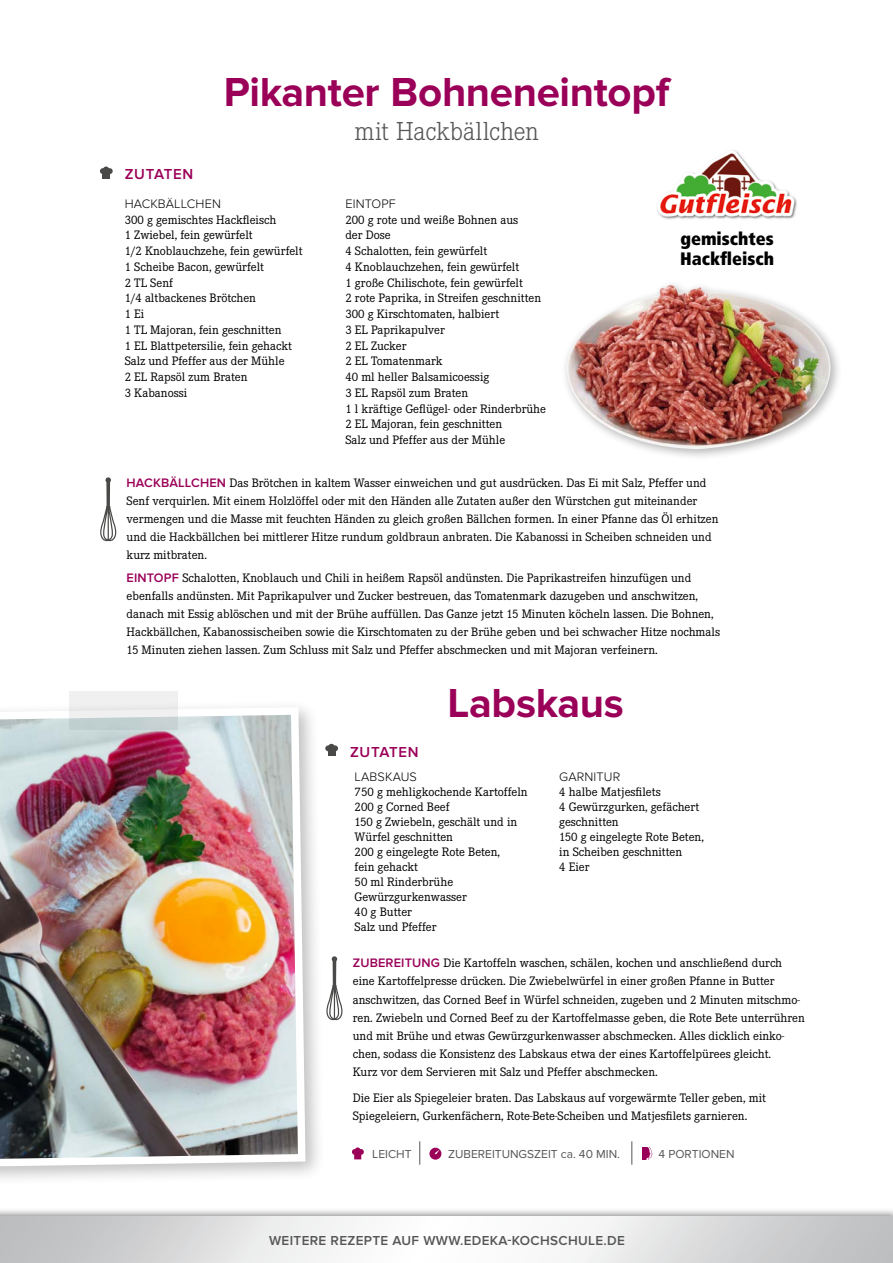
<style>
.page{position:relative;width:893px;height:1263px;background:#fff}
.page>*{position:absolute;margin:0;border:0;box-sizing:border-box;transform-origin:0 0}
.t1{font:700 42px "Proxima Nova";letter-spacing:-.01em;color:#9b0059}
.t2{font:300 27px "Corporate E";letter-spacing:-.015em;color:#565656}
.t3{font:900 condensed 18px/19.5px "Frutiger";color:#000}
.t4{font:600 15px "Proxima Nova";letter-spacing:.045em;color:#9b0059}
.t5{font:600 13.5px "Proxima Nova";letter-spacing:.025em;color:#565656}
.t6{font:12.75px/15.8px "Corporate E";color:#000}
.t7{font:300 12.75px "Proxima Nova";letter-spacing:.01em;color:#000}
.t8{font:12px "Proxima Nova";color:#565656}
.s1{font-family:"Proxima Nova";font-weight:600;color:#9b0059}
</style>
<div class="page">
<div style="left:102px;top:171px;width:8px;height:8px;background:#494948"></div>
<div style="left:106px;top:168px;width:7px;height:6px;background:#494948;border-radius:50%"></div>
<svg style="left:100px;top:167px;width:9px;height:7px"></svg>
<svg style="left:100px;top:477px;width:17px;height:65px"></svg>
<div style="left:0;top:699px;width:326px;height:488px;background:#000;opacity:.25"></div>
<img style="left:0;top:703px;width:309px;height:468px">
<div style="left:328px;top:748px;width:7px;height:8px;background:#494948"></div>
<svg style="left:325px;top:745px;width:13px;height:6px"></svg>
<div style="left:328px;top:744px;width:7px;height:6px;background:#494948;border-radius:50%"></div>
<svg style="left:325px;top:956px;width:18px;height:65px"></svg>
<svg style="left:70px;top:691px;width:108px;height:38px;fill:#efefef"></svg>
<svg style="left:631px;top:1141px;width:1px;height:24px"></svg>
<svg style="left:419px;top:1141px;width:1px;height:24px"></svg>
<svg style="left:429px;top:1148px;width:12px;height:12px"></svg>
<svg style="left:435px;top:1150px;width:5px;height:4px"></svg>
<svg style="left:642px;top:1148px;width:10px;height:12px"></svg>
<svg style="left:352px;top:1147px;width:12px;height:12px"></svg>
<img style="left:657px;top:150px;width:140px;height:69px">
<div style="left:561px;top:279px;width:281px;height:182px;background:#000;opacity:.3"></div>
<img style="left:565px;top:284px;width:265px;height:166px">
<div style="left:0;top:1208px;width:893px;height:55px;background:#000;opacity:.7"></div>
<svg style="left:0;top:1217px;width:893px;height:46px"></svg>
<h1 class="t1" style="left:224px;top:68px;width:447px">Pikanter Bohneneintopf</h1>
<h2 class="t2" style="left:355px;top:117px;width:186px">mit Hackbällchen</h2>
<p class="t4" style="left:125px;top:166px;width:70px">ZUTATEN</p>
<p class="t7" style="left:125px;top:196px;width:98px">HACKBÄLLCHEN</p>
<p class="t6" style="left:125px;top:212px;width:179px">300 g gemischtes Hackfleisch<br>1 Zwiebel, fein gewürfelt<br>1/2 Knoblauchzehe, fein gewürfelt<br>1 Scheibe Bacon, gewürfelt<br>2 TL Senf<br>1/4 altbackenes Brötchen<br>1 Ei<br>1 TL Majoran, fein geschnitten<br>1 EL Blattpetersilie, fein gehackt<br>Salz und Pfeffer aus der Mühle<br>2 EL Rapsöl zum Braten<br>3 Kabanossi</p>
<p class="t7" style="left:345px;top:196px;width:52px">EINTOPF</p>
<p class="t6" style="left:345px;top:212px;width:202px">200 g rote und weiße Bohnen aus<br>der Dose<br>4 Schalotten, fein gewürfelt<br>4 Knoblauchzehen, fein gewürfelt<br>1 große Chilischote, fein gewürfelt<br>2 rote Paprika, in Streifen geschnitten<br>300 g Kirschtomaten, halbiert<br>3 EL Paprikapulver<br>2 EL Zucker<br>2 EL Tomatenmark<br>40 ml heller Balsamicoessig<br>3 EL Rapsöl zum Braten<br>1 l kräftige Geflügel- oder Rinderbrühe<br>2 EL Majoran, fein geschnitten<br>Salz und Pfeffer aus der Mühle</p>
<p class="t6" style="left:127px;top:474px;width:593px;line-height:18px"><span class="s1">HACKBÄLLCHEN</span> Das Brötchen in kaltem Wasser einweichen und gut ausdrücken. Das Ei mit Salz, Pfeffer und Senf verquirlen. Mit einem Holzlöffel oder mit den Händen alle Zutaten außer den Würstchen gut miteinander vermengen und die Masse mit feuchten Händen zu gleich großen Bällchen formen. In einer Pfanne das Öl erhitzen und die Hackbällchen bei mittlerer Hitze rundum goldbraun anbraten. Die Kabanossi in Scheiben schneiden und kurz mitbraten.</p>
<p class="t6" style="left:127px;top:569px;width:595px;line-height:18px"><span class="s1">EINTOPF</span> Schalotten, Knoblauch und Chili in heißem Rapsöl andünsten. Die Paprikastreifen hinzufügen und ebenfalls andünsten. Mit Paprikapulver und Zucker bestreuen, das Tomatenmark dazugeben und anschwitzen, danach mit Essig ablöschen und mit der Brühe auffüllen. Das Ganze jetzt 15 Minuten köcheln lassen. Die Bohnen, Hackbällchen, Kabanossischeiben sowie die Kirschtomaten zu der Brühe geben und bei schwacher Hitze nochmals 15 Minuten ziehen lassen. Zum Schluss mit Salz und Pfeffer abschmecken und mit Majoran verfeinern.</p>
<h3 class="t3" style="left:680px;top:229px;width:96px">gemischtes<br>Hackfleisch</h3>
<p class="t4" style="left:350px;top:743px;width:70px">ZUTATEN</p>
<h1 class="t1" style="left:447px;top:679px;width:178px">Labskaus</h1>
<p class="t7" style="left:355px;top:769px;width:64px">LABSKAUS</p>
<p class="t6" style="left:355px;top:784px;width:175px;line-height:15px">750 g mehligkochende Kartoffeln<br>200 g Corned Beef<br>150 g Zwiebeln, geschält und in<br>Würfel geschnitten<br>200 g eingelegte Rote Beten,<br>fein gehackt<br>50 ml Rinderbrühe<br>Gewürzgurkenwasser<br>40 g Butter<br>Salz und Pfeffer</p>
<p class="t7" style="left:559px;top:769px;width:63px">GARNITUR</p>
<p class="t6" style="left:559px;top:784px;width:146px;line-height:15px">4 halbe Matjesfilets<br>4 Gewürzgurken, gefächert geschnitten<br>150 g eingelegte Rote Beten, in Scheiben geschnitten<br>4 Eier</p>
<p class="t6" style="left:353px;top:954px;width:454px;line-height:18px"><span class="s1">ZUBEREITUNG</span> Die Kartoffeln waschen, schälen, kochen und anschließend durch eine Kartoffelpresse drücken. Die Zwiebelwürfel in einer großen Pfanne in Butter anschwitzen, das Corned Beef in Würfel schneiden, zugeben und 2 Minuten mitschmo&shy;ren. Zwiebeln und Corned Beef zu der Kartoffelmasse geben, die Rote Bete unterrühren und mit Brühe und etwas Gewürzgurkenwasser abschmecken. Alles dicklich einko&shy;chen, sodass die Konsistenz des Labskaus etwa der eines Kartoffelpürees gleicht.<br>Kurz vor dem Servieren mit Salz und Pfeffer abschmecken.</p>
<p class="t6" style="left:353px;top:1089px;width:415px;line-height:18px">Die Eier als Spiegeleier braten. Das Labskaus auf vorgewärmte Teller geben, mit<br>Spiegeleiern, Gurkenfächern, Rote-Bete-Scheiben und Matjesfilets garnieren.</p>
<p class="t8" style="left:372px;top:1147px;width:41px">LEICHT</p>
<p class="t8" style="left:448px;top:1147px;width:173px">ZUBEREITUNGSZEIT ca. 40 MIN.</p>
<p class="t8" style="left:659px;top:1147px;width:77px">4 PORTIONEN</p>
<p class="t5" style="left:269px;top:1233px;width:357px">WEITERE REZEPTE AUF WWW.EDEKA-KOCHSCHULE.DE</p>
</div>
